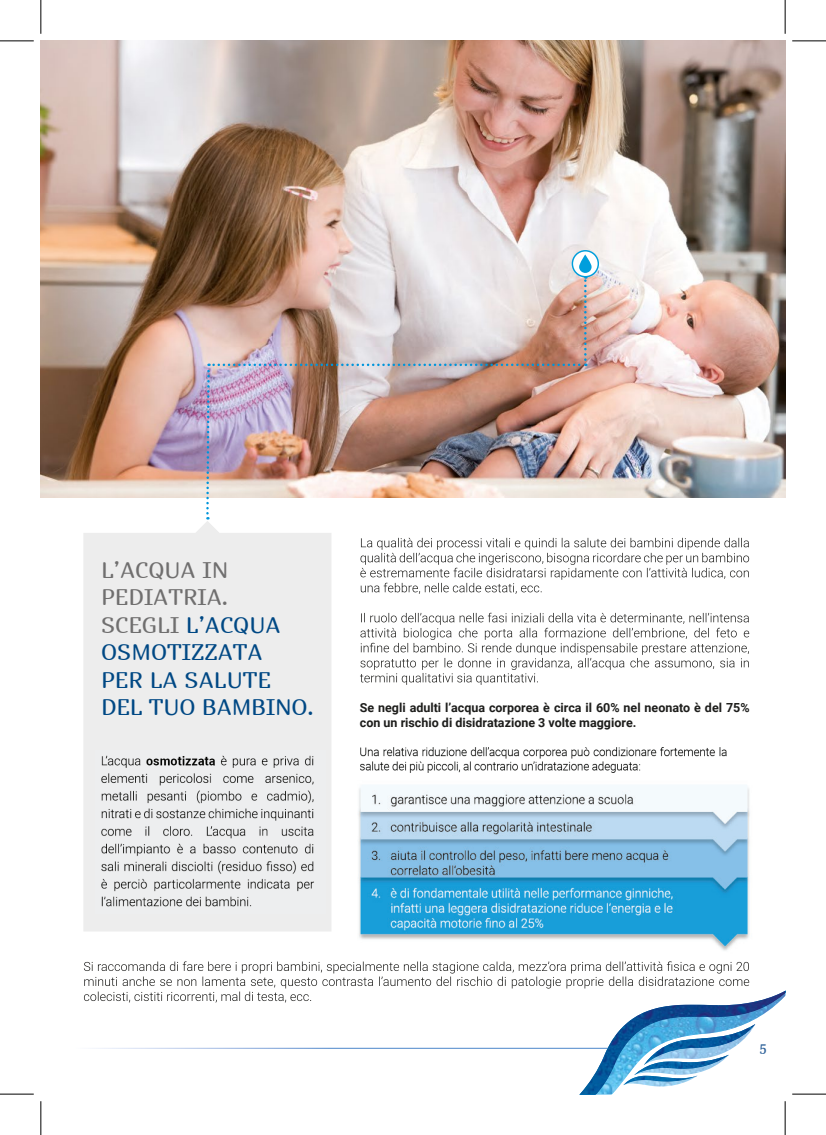
<style>
.page{position:relative;width:826px;height:1135px;background:#fff}
.page>*{position:absolute;margin:0;border:0;box-sizing:border-box;transform-origin:0 0}
.t1{font:22.5px/27.5px "Marmelad";color:#004884}
.t2{font:13.75px "Marmelad";color:#2e629a}
.t3{font:700 12.5px/15px "Roboto";color:#1d1d1b}
.s1{color:#706f6f}
</style>
<div class="page">
<div style="left:83px;top:521px;width:248px;height:410px;background:#ededed"></div>
<img style="left:41px;top:41px;width:744px;height:456px">
<svg style="left:360px;top:537px;width:389px;height:56px"></svg>
<svg style="left:360px;top:612px;width:389px;height:72px"></svg>
<img style="left:205px;top:276px;width:381px;height:243px">
<svg style="left:84px;top:961px;width:701px;height:132px"></svg>
<svg style="left:572px;top:251px;width:26px;height:25px"></svg>
<div style="left:572px;top:250px;width:27px;height:27px;border:1px solid #009edc;border-radius:50%"></div>
<svg style="left:579px;top:254px;width:12px;height:19px"></svg>
<img style="left:360px;top:747px;width:367px;height:26px">
<img style="left:358px;top:785px;width:392px;height:166px">
<img style="left:95px;top:750px;width:230px;height:163px">
<hr style="left:0;top:41px;width:34px;height:1px;background:#000">
<hr style="left:792px;top:41px;width:34px;height:1px;background:#000">
<hr style="left:0;top:1093px;width:34px;height:1px;background:#000">
<hr style="left:792px;top:1093px;width:34px;height:1px;background:#000">
<hr style="left:41px;top:0;width:1px;height:34px;background:#000">
<hr style="left:41px;top:1100px;width:1px;height:34px;background:#000">
<hr style="left:785px;top:0;width:1px;height:34px;background:#000">
<hr style="left:785px;top:1100px;width:1px;height:34px;background:#000">
<h1 class="t1" style="left:101px;top:555px;width:214px"><span class="s1">L’ACQUA IN<br>PEDIATRIA.<br>SCEGLI</span> L’ACQUA<br>OSMOTIZZATA<br>PER LA SALUTE<br>DEL TUO BAMBINO.</h1>
<p class="t3" style="left:360px;top:699px;width:391px">Se negli adulti l’acqua corporea è circa il 60% nel neonato è del 75% con un rischio di disidratazione 3 volte maggiore.</p>
<p class="t2" style="left:759px;top:1040px;width:9px">5</p>
</div>
